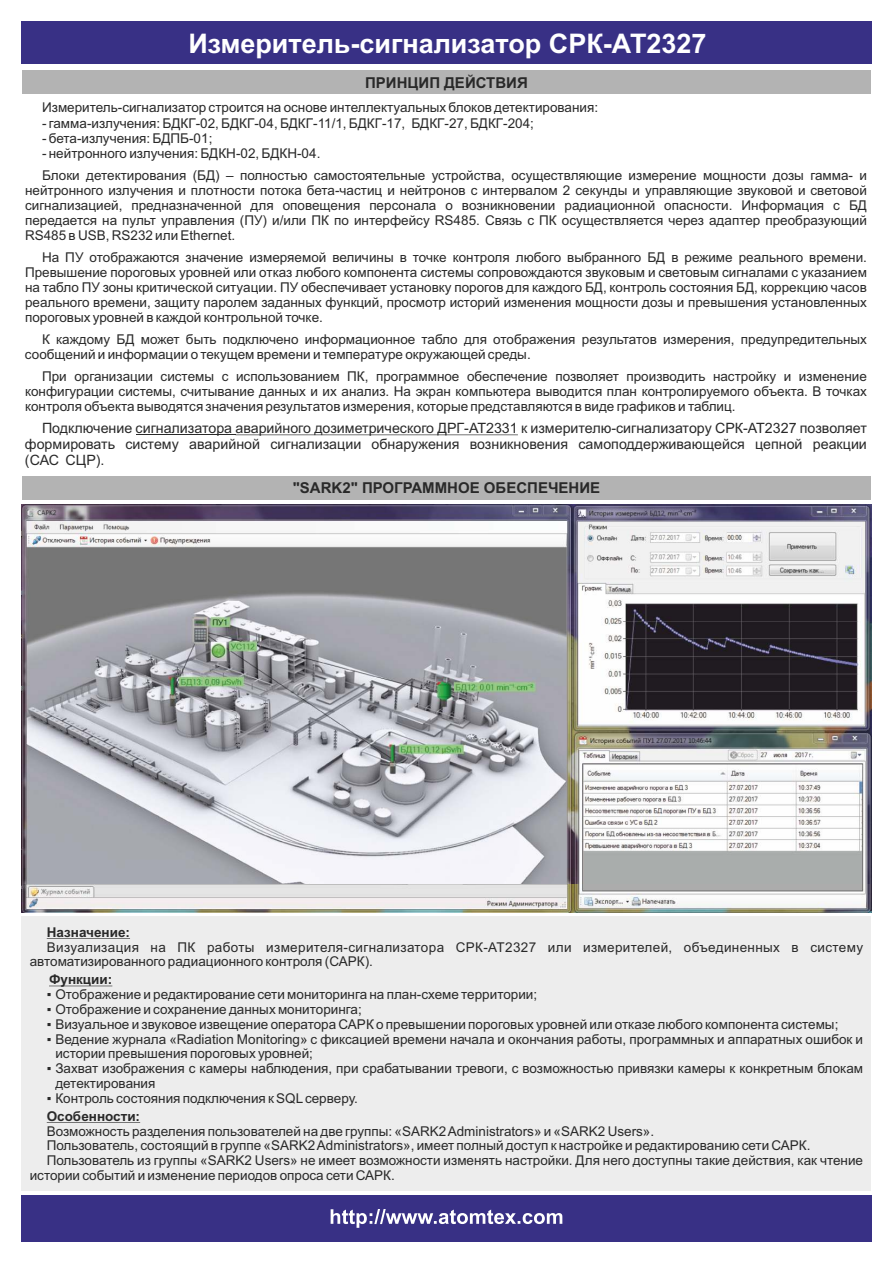
<style>
.page{position:relative;width:893px;height:1263px;background:#fff}
.page>*{position:absolute;margin:0;border:0;box-sizing:border-box;transform-origin:0 0}
.t1{font:700 27px "Arial";color:#fff}
.t2{font:700 15px "Arial";color:#292929}
.t3{font:14.25px/15.9px "Arial";color:#292929}
.t4{font:13.5px/15.1px "Arial";color:#292929}
.t5{font:13.5px/14.9px "Arial";letter-spacing:.025em;color:#292929}
.t6{font:700 13.5px "Arial";color:#292929}
</style>
<div class="page">
<div style="left:21px;top:916px;width:850px;height:275px;background:#ededed"></div>
<div style="left:21px;top:1195px;width:851px;height:47px;background:#383085"></div>
<svg style="left:331px;top:1209px;width:231px;height:19px"></svg>
<div style="left:21px;top:21px;width:851px;height:43px;background:#383085"></div>
<hr style="left:136px;top:434px;width:100px;height:1px;background:#292929">
<hr style="left:236px;top:434px;width:198px;height:1px;background:#292929">
<hr style="left:437px;top:434px;width:81px;height:1px;background:#292929">
<div style="left:22px;top:71px;width:849px;height:23px;background:#b3b3b3"></div>
<div style="left:22px;top:476px;width:849px;height:23px;background:#b3b3b3"></div>
<img style="left:22px;top:504px;width:849px;height:380px">
<hr style="left:47px;top:938px;width:83px;height:1px;background:#292929">
<hr style="left:49px;top:986px;width:63px;height:1px;background:#292929">
<hr style="left:47px;top:1122px;width:93px;height:1px;background:#292929">
<img style="left:22px;top:884px;width:849px;height:28px">
<h1 class="t1" style="left:188px;top:33px;width:520px">Измеритель-сигнализатор СРК-АТ2327</h1>
<p class="t2" style="left:365px;top:77px;width:164px">ПРИНЦИП ДЕЙСТВИЯ</p>
<p class="t4" style="left:42px;top:101px;width:558px">Измеритель-сигнализатор строится на основе интеллектуальных блоков детектирования:</p>
<p class="t4" style="left:42px;top:116px;width:493px">- гамма-излучения: БДКГ-02, БДКГ-04, БДКГ-11/1, БДКГ-17, БДКГ-27, БДКГ-204;</p>
<p class="t4" style="left:42px;top:132px;width:172px">- бета-излучения: БДПБ-01;</p>
<p class="t4" style="left:42px;top:143px;width:826px;line-height:21.8px">- нейтронного излучения: БДКН-02, БДКН-04.<br>Блоки детектирования (БД) – полностью самостоятельные устройства, осуществляющие измерение мощности дозы гамма- и</p>
<p class="t4" style="left:25px;top:183px;width:843px;text-align:justify">нейтронного излучения и плотности потока бета-частиц и нейтронов с интервалом 2 секунды и управляющие звуковой и световой сигнализацией, предназначенной для оповещения персонала о возникновении радиационной опасности. Информация с БД передается на пульт управления (ПУ) и/или ПК по интерфейсу RS485. Связь с ПК осуществляется через адаптер преобразующий RS485 в USB, RS232 или Ethernet.</p>
<p class="t4" style="left:25px;top:251px;width:843px;text-align:justify;text-indent:17px">На ПУ отображаются значение измеряемой величины в точке контроля любого выбранного БД в режиме реального времени.<br>Превышение пороговых уровней или отказ любого компонента системы сопровождаются звуковым и световым сигналами с указанием на табло ПУ зоны критической ситуации. ПУ обеспечивает установку порогов для каждого БД, контроль состояния БД, коррекцию часов реального времени, защиту паролем заданных функций, просмотр историй изменения мощности дозы и превышения установленных пороговых уровней в каждой контрольной точке.</p>
<p class="t4" style="left:25px;top:333px;width:843px;text-indent:17px">К каждому БД может быть подключено информационное табло для отображения результатов измерения, предупредительных сообщений и информации о текущем времени и температуре окружающей среды.</p>
<p class="t4" style="left:25px;top:369px;width:843px;text-align:justify;text-indent:17px">При организации системы с использованием ПК, программное обеспечение позволяет производить настройку и изменение конфигурации системы, считывание данных и их анализ. На экран компьютера выводится план контролируемого объекта. В точках контроля объекта выводятся значения результатов измерения, которые представляются в виде графиков и таблиц.</p>
<p class="t3" style="left:25px;top:422px;width:843px;text-indent:17px">Подключение сигнализатора аварийного дозиметрического ДРГ-АТ2331 к измерителю-сигнализатору СРК-АТ2327 позволяет формировать систему аварийной сигнализации</p>
<p class="t3" style="left:372px;top:437px;width:497px">обнаружения возникновения самоподдерживающейся цепной реакции</p>
<p class="t3" style="left:25px;top:453px;width:81px">(САС СЦР).</p>
<p class="t2" style="left:293px;top:482px;width:309px">"SARK2" ПРОГРАММНОЕ ОБЕСПЕЧЕНИЕ</p>
<p class="t6" style="left:47px;top:927px;width:85px">Назначение:</p>
<p class="t5" style="left:30px;top:941px;width:835px;text-indent:17px">Визуализация на ПК работы измерителя-сигнализатора СРК-АТ2327 или измерителей, объединенных в систему автоматизированного радиационного контроля (САРК).</p>
<p class="t6" style="left:49px;top:974px;width:65px">Функции:</p>
<p class="t4" style="left:47px;top:988px;width:492px">▪ Отображение и редактирование сети мониторинга на план-схеме территории;</p>
<p class="t4" style="left:47px;top:1003px;width:317px">▪ Отображение и сохранение данных мониторинга;</p>
<p class="t4" style="left:47px;top:1018px;width:793px">▪ Визуальное и звуковое извещение оператора САРК о превышении пороговых уровней или отказе любого компонента системы;</p>
<p class="t4" style="left:55px;top:1033px;width:809px;text-indent:-9px">▪ Ведение журнала «Radiation Monitoring» с фиксацией времени начала и окончания работы, программных и аппаратных ошибок и истории превышения пороговых уровней;</p>
<p class="t4" style="left:55px;top:1062px;width:809px;text-indent:-9px">▪ Захват изображения с камеры наблюдения, при срабатывании тревоги, с возможностью привязки камеры к конкретным блокам детектирования</p>
<p class="t4" style="left:47px;top:1091px;width:313px">▪ Контроль состояния подключения к SQLсерверу.</p>
<p class="t6" style="left:47px;top:1111px;width:95px">Особенности:</p>
<p class="t4" style="left:47px;top:1124px;width:609px">Возможность разделения пользователей на две группы: «SARK2 Administrators» и «SARK2 Users».</p>
<p class="t4" style="left:47px;top:1139px;width:765px">Пользователь, состоящий в группе «SARK2 Administrators», имеет полный доступ к настройке и редактированию сети САРК.</p>
<p class="t4" style="left:47px;top:1154px;width:818px">Пользователь из группы «SARK2 Users» не имеет возможности изменять настройки. Для него доступны такие действия, как чтение</p>
<p class="t4" style="left:30px;top:1169px;width:367px">истории событий и изменение периодов опроса сети САРК.</p>
</div>
